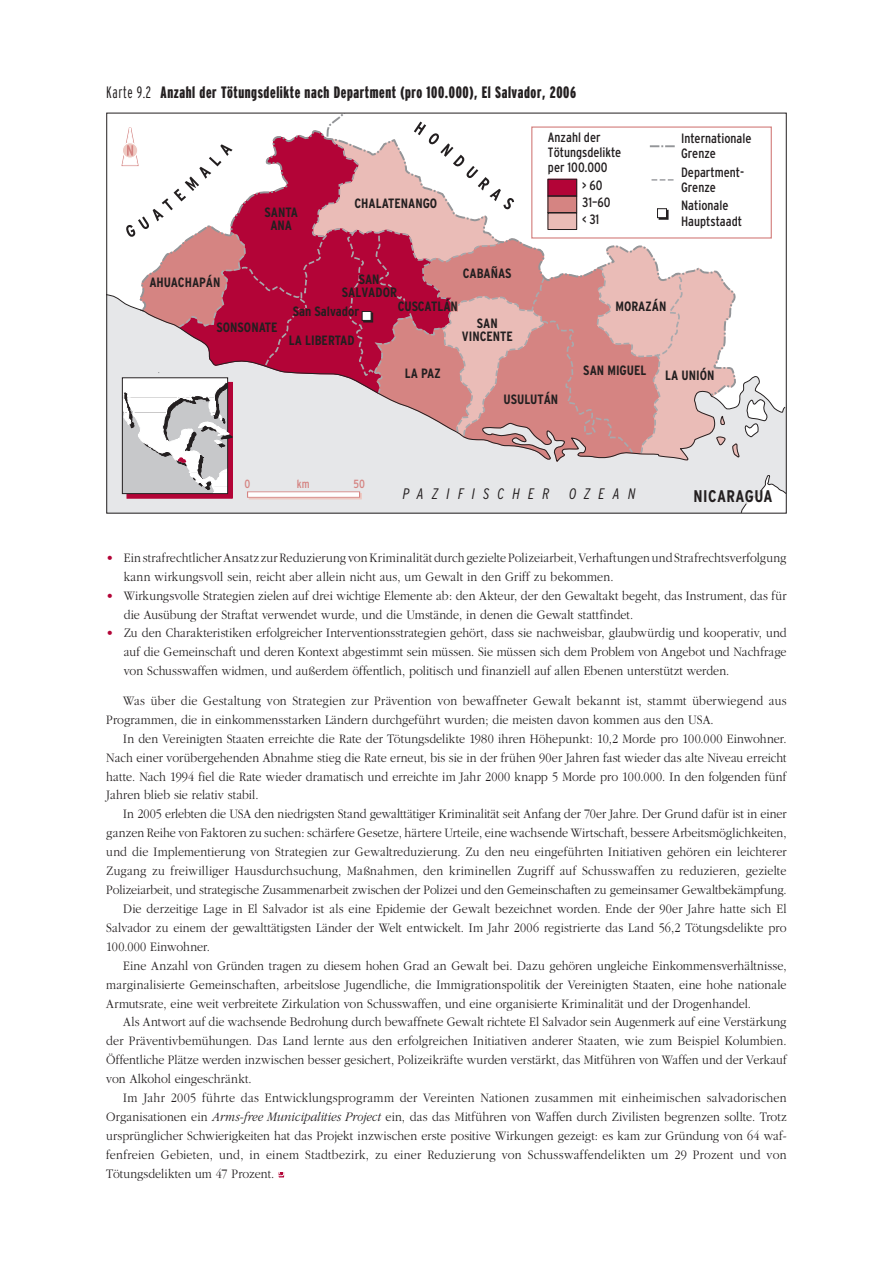
<style>
.page{position:relative;width:893px;height:1263px;background:#fff}
.page>*{position:absolute;margin:0;border:0;box-sizing:border-box;transform-origin:0 0}
.t1{font:700 condensed 16.95px "Interstate";letter-spacing:.03em;color:#231f20}
.t2{font:900 extra-condensed 16.5px "Interstate";letter-spacing:.035em;color:#231f20}
.t3{font:italic 300 condensed 15.15px "Interstate";letter-spacing:.54em;color:#231f20}
.t4{font:300 13.5px/18.9px "Garamond";letter-spacing:.005em;color:#231f20;scale:.9 1}
.t5{font:700 condensed 13.5px/13.5px "Interstate";color:#231f20;text-align:center}
.t6{font:condensed 13.5px/15.1px "Interstate";color:#231f20}
.t7{font:condensed 11.85px "Interstate";color:#d58482}
.s1{font-weight:300}
.s2{color:#b30437}
.s3{font-style:italic}
</style>
<div class="page">
<svg style="left:278px;top:1172px;width:6px;height:6px"></svg>
<div style="left:107px;top:113px;width:679px;height:400px;background:#e6e7e9"></div>
<svg style="left:106px;top:112px;width:681px;height:182px;background:#dfdfdf"></svg>
<svg style="left:139px;top:115px;width:599px;height:179px;background:#e1a3b4"></svg>
<svg style="left:108px;top:294px;width:488px;height:170px"></svg>
<svg style="left:596px;top:245px;width:189px;height:267px"></svg>
<div style="left:532px;top:127px;width:239px;height:111px;background:#fff"></div>
<div style="left:531px;top:126px;width:241px;height:113px;border:1px solid #d58482"></div>
<svg style="left:120px;top:125px;width:125px;height:202px;background:#e8c6ca"></svg>
<svg style="left:291px;top:122px;width:286px;height:314px;background:#d58b98"></svg>
<div style="left:249px;top:493px;width:113px;height:6px;border:1px solid #eec9c2"></div>
<div style="left:248px;top:492px;width:112px;height:5px;background:#fff"></div>
<div style="left:247px;top:491px;width:113px;height:7px;border:1px solid #d58482"></div>
<svg style="left:651px;top:179px;width:23px;height:2px"></svg>
<svg style="left:650px;top:145px;width:25px;height:2px"></svg>
<div style="left:659px;top:210px;width:9px;height:9px;border:1px solid #231f20"></div>
<div style="left:657px;top:208px;width:10px;height:10px;background:#fff;border:1px solid #231f20"></div>
<svg style="left:122px;top:372px;width:111px;height:122px;background:#c7c3c5"></svg>
<p class="t2" style="left:106px;top:83px;width:471px"><span class="s1">Karte 9.2</span> Anzahl der Tötungsdelikte nach Department (pro 100.000), El Salvador, 2006</p>
<p class="t5" style="left:265px;top:205px;width:35px">SANTA<br>ANA</p>
<p class="t5" style="left:354px;top:196px;width:84px">CHALATENANGO</p>
<p class="t5" style="left:149px;top:275px;width:73px">AHUACHAPÁN</p>
<p class="t5" style="left:217px;top:321px;width:63px">SONSONATE</p>
<p class="t5" style="left:463px;top:267px;width:50px">CABAÑAS</p>
<p class="t5" style="left:342px;top:272px;width:57px">SAN<br>SALVADOR</p>
<p class="t5" style="left:398px;top:299px;width:62px">CUSCATLÁN</p>
<p class="t5" style="left:293px;top:304px;width:68px">San Salvador</p>
<p class="t5" style="left:462px;top:316px;width:53px">SAN<br>VINCENTE</p>
<p class="t5" style="left:289px;top:333px;width:67px">LA LIBERTAD</p>
<p class="t6" style="left:548px;top:130px;width:75px">Anzahl der<br>Tötungsdelikte per 100.000</p>
<p class="t6" style="left:582px;top:177px;width:30px;line-height:16.8px">&gt; 60<br>31–60 &lt; 31</p>
<p class="t5" style="left:615px;top:299px;width:52px">MORAZÁN</p>
<p class="t6" style="left:681px;top:130px;width:72px">Internationale<br>Grenze</p>
<p class="t6" style="left:681px;top:164px;width:65px">Department-<br>Grenze</p>
<p class="t6" style="left:681px;top:198px;width:62px">Nationale<br>Hauptstaadt</p>
<p class="t7" style="left:297px;top:477px;width:14px">km</p>
<p class="t7" style="left:245px;top:477px;width:7px">0</p>
<p class="t7" style="left:353px;top:477px;width:13px">50</p>
<p class="t5" style="left:405px;top:366px;width:37px">LA PAZ</p>
<p class="t5" style="left:504px;top:392px;width:56px">USULUTÁN</p>
<p class="t5" style="left:583px;top:363px;width:65px">SAN MIGUEL</p>
<p class="t5" style="left:665px;top:369px;width:51px">LA UNIÓN</p>
<p class="t3" style="left:403px;top:485px;width:148px">PAZIFISCHER</p>
<p class="t3" style="left:569px;top:485px;width:68px">OZEAN</p>
<p class="t1" style="left:693px;top:486px;width:81px">NICARAGUA</p>
<p class="t4" style="left:124px;top:548px;width:738px;text-indent:-17px"><span class="s2">•</span> Ein strafrechtlicher Ansatz zur Reduzierung von Kriminalität durch gezielte Polizeiarbeit, Verhaftungen und Strafrechtsverfolgung kann wirkungsvoll sein, reicht aber allein nicht aus, um Gewalt in den Griff zu bekommen.</p>
<p class="t4" style="left:124px;top:586px;width:738px;text-indent:-17px"><span class="s2">•</span> Wirkungsvolle Strategien zielen auf drei wichtige Elemente ab: den Akteur, der den Gewaltakt begeht, das Instrument, das für die Ausübung der Straftat verwendet wurde, und die Umstände, in denen die Gewalt stattfindet.</p>
<p class="t4" style="left:124px;top:624px;width:738px;text-align:justify;text-indent:-17px"><span class="s2">•</span> Zu den Charakteristiken erfolgreicher Interventionsstrategien gehört, dass sie nachweisbar, glaubwürdig und kooperativ, und auf die Gemeinschaft und deren Kontext abgestimmt sein müssen. Sie müssen sich dem Problem von Angebot und Nachfrage von Schusswaffen widmen, und außerdem öffentlich, politisch und finanziell auf allen Ebenen unterstützt werden.</p>
<p class="t4" style="left:106px;top:691px;width:757px;text-indent:17px">Was über die Gestaltung von Strategien zur Prävention von bewaffneter Gewalt bekannt ist, stammt überwiegend aus<br>Programmen, die in einkommensstarken Ländern durchgeführt wurden; die meisten davon kommen aus den USA.</p>
<p class="t4" style="left:106px;top:729px;width:757px;text-align:justify;text-indent:17px">In den Vereinigten Staaten erreichte die Rate der Tötungsdelikte 1980 ihren Höhepunkt: 10,2 Morde pro 100.000 Einwohner.<br>Nach einer vorübergehenden Abnahme stieg die Rate erneut, bis sie in der frühen 90er Jahren fast wieder das alte Niveau erreicht hatte. Nach 1994 fiel die Rate wieder dramatisch und erreichte im Jahr 2000 knapp 5 Morde pro 100.000. In den folgenden fünf Jahren blieb sie relativ stabil.</p>
<p class="t4" style="left:123px;top:805px;width:738px">In 2005 erlebten die USA den niedrigsten Stand gewalttätiger Kriminalität seit Anfang der 70er Jahre. Der Grund dafür ist in einer</p>
<p class="t4" style="left:106px;top:824px;width:757px">ganzen Reihe von Faktoren zu suchen: schärfere Gesetze, härtere Urteile, eine wachsende Wirtschaft, bessere Arbeitsmöglichkeiten,</p>
<p class="t4" style="left:106px;top:843px;width:757px">und die Implementierung von Strategien zur Gewaltreduzierung. Zu den neu eingeführten Initiativen gehören ein leichterer</p>
<p class="t4" style="left:106px;top:862px;width:757px">Zugang zu freiwilliger Hausdurchsuchung, Maßnahmen, den kriminellen Zugriff auf Schusswaffen zu reduzieren, gezielte</p>
<p class="t4" style="left:106px;top:880px;width:757px">Polizeiarbeit, und strategische Zusammenarbeit zwischen der Polizei und den Gemeinschaften zu gemeinsamer Gewaltbekämpfung.</p>
<p class="t4" style="left:123px;top:899px;width:738px">Die derzeitige Lage in El Salvador ist als eine Epidemie der Gewalt bezeichnet worden. Ende der 90er Jahre hatte sich El</p>
<p class="t4" style="left:106px;top:918px;width:757px">Salvador zu einem der gewalttätigsten Länder der Welt entwickelt. Im Jahr 2006 registrierte das Land 56,2 Tötungsdelikte pro</p>
<p class="t4" style="left:106px;top:937px;width:117px">100.000 Einwohner.</p>
<p class="t4" style="left:123px;top:956px;width:738px">Eine Anzahl von Gründen tragen zu diesem hohen Grad an Gewalt bei. Dazu gehören ungleiche Einkommensverhältnisse,</p>
<p class="t4" style="left:106px;top:975px;width:757px">marginalisierte Gemeinschaften, arbeitslose Jugendliche, die Immigrationspolitik der Vereinigten Staaten, eine hohe nationale</p>
<p class="t4" style="left:106px;top:994px;width:718px">Armutsrate, eine weit verbreitete Zirkulation von Schusswaffen, und eine organisierte Kriminalität und der Drogenhandel.</p>
<p class="t4" style="left:123px;top:1013px;width:738px">Als Antwort auf die wachsende Bedrohung durch bewaffnete Gewalt richtete El Salvador sein Augenmerk auf eine Verstärkung</p>
<p class="t4" style="left:106px;top:1032px;width:757px">der Präventivbemühungen. Das Land lernte aus den erfolgreichen Initiativen anderer Staaten, wie zum Beispiel Kolumbien.</p>
<p class="t4" style="left:106px;top:1051px;width:757px">Öffentliche Plätze werden inzwischen besser gesichert, Polizeikräfte wurden verstärkt, das Mitführen von Waffen und der Verkauf</p>
<p class="t4" style="left:106px;top:1070px;width:163px">von Alkohol eingeschränkt.</p>
<p class="t4" style="left:123px;top:1089px;width:738px">Im Jahr 2005 führte das Entwicklungsprogramm der Vereinten Nationen zusammen mit einheimischen salvadorischen</p>
<p class="t4" style="left:106px;top:1107px;width:757px">Organisationen ein <span class="s3">Arms-free Municipalities Project</span> ein, das das Mitführen von Waffen durch Zivilisten begrenzen sollte. Trotz</p>
<p class="t4" style="left:106px;top:1126px;width:757px">ursprünglicher Schwierigkeiten hat das Projekt inzwischen erste positive Wirkungen gezeigt: es kam zur Gründung von 64 waf-</p>
<p class="t4" style="left:106px;top:1145px;width:757px">fenfreien Gebieten, und, in einem Stadtbezirk, zu einer Reduzierung von Schusswaffendelikten um 29 Prozent und von</p>
<p class="t4" style="left:106px;top:1164px;width:188px">Tötungsdelikten um 47 Prozent.</p>
</div>
